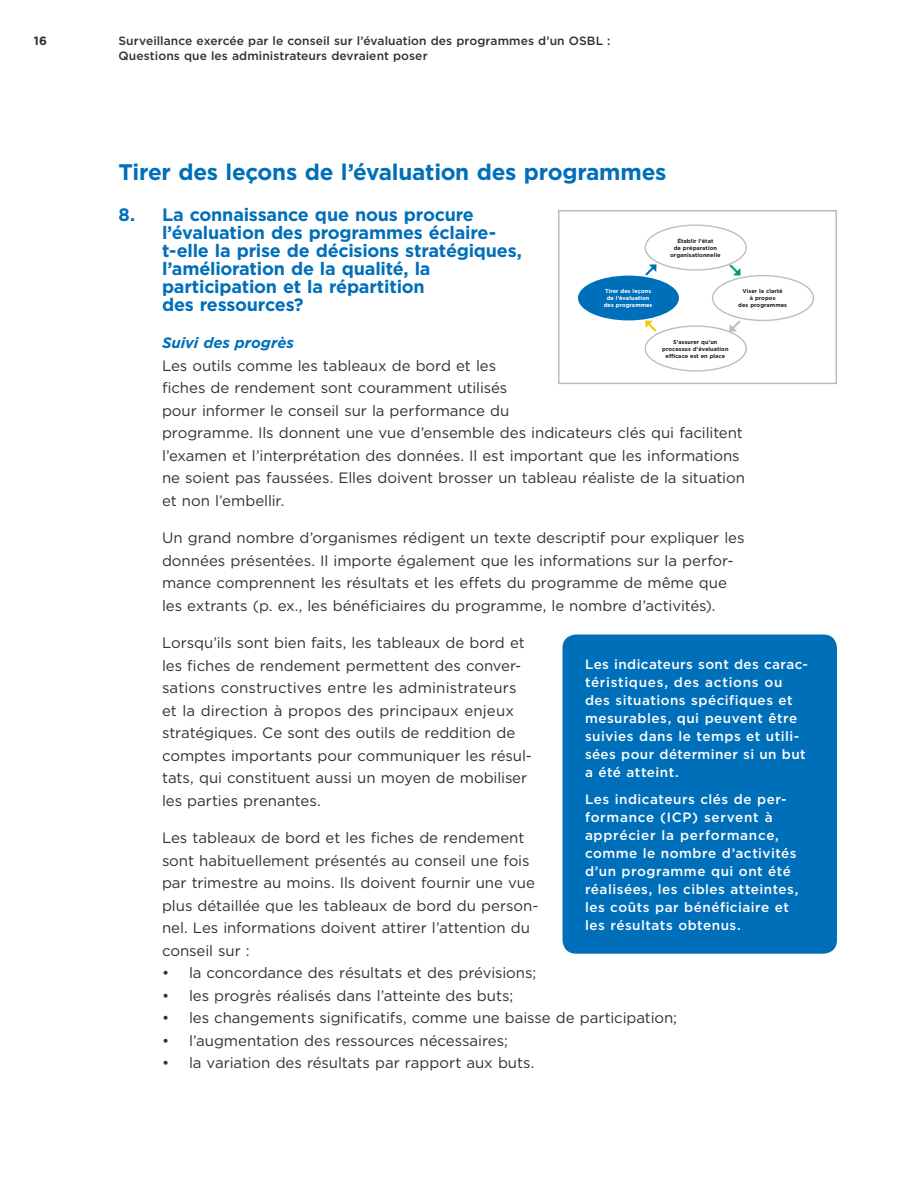
<style>
.page{position:relative;width:918px;height:1188px;background:#fff}
.page>*{position:absolute;margin:0;border:0;box-sizing:border-box;transform-origin:0 0}
.t1{font:700 22.5px "Gotham";letter-spacing:-.015em;color:#006fba}
.t2{font:700 18px/18px "Gotham";letter-spacing:-.015em;color:#006fba}
.t3{font:15px/22.5px "Gotham";letter-spacing:-.005em;color:#323031}
.t4{font:italic 700 15px "Gotham";color:#006fba}
.t5{font:500 13.5px/18px "Gotham";letter-spacing:.035em;color:#fff}
.t6{font:500 12px/15px "Gotham";letter-spacing:.005em;color:#323031}
.t7{font:700 12px "Gotham";color:#323031}
.t8{font:700 5.55px/7.1px "Gotham";letter-spacing:.01em;color:#231f20;text-align:center}
.t9{font:700 5.55px/7.1px "Gotham";letter-spacing:.01em;color:#fff;text-align:center}
</style>
<div class="page">
<div style="left:645px;top:325px;width:102px;height:47px;border:1px solid #bbbdc0;border-radius:50%"></div>
<div style="left:712px;top:275px;width:102px;height:46px;border:1px solid #bbbdc0;border-radius:50%"></div>
<svg style="left:645px;top:320px;width:14px;height:14px"></svg>
<svg style="left:643px;top:264px;width:14px;height:14px"></svg>
<svg style="left:727px;top:262px;width:14px;height:14px"></svg>
<svg style="left:729px;top:318px;width:14px;height:14px"></svg>
<div style="left:645px;top:225px;width:101px;height:45px;background:#fff;border-radius:50%"></div>
<div style="left:645px;top:224px;width:102px;height:47px;border:1px solid #bbbdc0;border-radius:50%"></div>
<div style="left:578px;top:276px;width:101px;height:44px;background:#006fba;border-radius:50%"></div>
<div style="left:558px;top:210px;width:279px;height:174px;border:2px solid #bbbdc0"></div>
<div style="left:563px;top:635px;width:274px;height:319px;background:#006fba;border-radius:14px"></div>
<p class="t7" style="left:34px;top:37px;width:15px">16</p>
<p class="t6" style="left:119px;top:35px;width:494px">Surveillance exercée par le conseil sur l’évaluation des programmes d’un OSBL :<br>Questions que les administrateurs devraient poser</p>
<h3 class="t1" style="left:119px;top:164px;width:549px">Tirer des leçons de l’évaluation des programmes</h3>
<h4 class="t2" style="left:162px;top:207px;width:362px;text-indent:-44px">8. La connaissance que nous procure l’évaluation des programmes éclaire&shy;t-elle la prise de décisions stratégiques, l’amélioration de la qualité, la participation et la répartition<br>des ressources?</h4>
<p class="t4" style="left:162px;top:337px;width:133px">Suivi des progrès</p>
<p class="t3" style="left:162px;top:355px;width:585px">Les outils comme les tableaux de bord et les<br>fiches de rendement sont couramment utilisés<br>pour informer le conseil sur la performance du<br>programme. Ils donnent une vue d’ensemble des indicateurs clés qui facilitent l’examen et l’interprétation des données. Il est important que les informations ne soient pas faussées. Elles doivent brosser un tableau réaliste de la situation et non l’embellir.</p>
<p class="t3" style="left:162px;top:528px;width:584px">Un grand nombre d’organismes rédigent un texte descriptif pour expliquer les données présentées. Il importe également que les informations sur la perfor&shy;mance comprennent les résultats et les effets du programme de même que les extrants (p. ex., les bénéficiaires du programme, le nombre d’activités).</p>
<p class="t3" style="left:162px;top:633px;width:372px">Lorsqu’ils sont bien faits, les tableaux de bord et les fiches de rendement permettent des conver&shy;sations constructives entre les administrateurs et la direction à propos des principaux enjeux stratégiques. Ce sont des outils de reddition de comptes importants pour communiquer les résul&shy;tats, qui constituent aussi un moyen de mobiliser les parties prenantes.</p>
<p class="t3" style="left:162px;top:828px;width:378px">Les tableaux de bord et les fiches de rendement sont habituellement présentés au conseil une fois par trimestre au moins. Ils doivent fournir une vue plus détaillée que les tableaux de bord du person&shy;nel. Les informations doivent attirer l’attention du conseil sur :</p>
<p class="t3" style="left:162px;top:963px;width:376px">• la concordance des résultats et des prévisions;</p>
<p class="t3" style="left:162px;top:985px;width:353px">• les progrès réalisés dans l’atteinte des buts;</p>
<p class="t3" style="left:162px;top:1008px;width:517px">• les changements significatifs, comme une baisse de participation;</p>
<p class="t3" style="left:162px;top:1030px;width:347px">• l’augmentation des ressources nécessaires;</p>
<p class="t3" style="left:162px;top:1053px;width:374px">• la variation des résultats par rapport aux buts.</p>
<p class="t8" style="left:670px;top:238px;width:52px">Établir l’état<br>de préparation organisationnelle</p>
<p class="t8" style="left:738px;top:288px;width:50px">Viser la clarté<br>à propos<br>des programmes</p>
<p class="t9" style="left:604px;top:288px;width:50px">Tirer des leçons de l’évaluation des programmes</p>
<p class="t8" style="left:662px;top:339px;width:68px">S’assurer qu’un processus d’évaluation efficace est en place</p>
<p class="t5" style="left:585px;top:657px;width:225px">Les indicateurs sont des carac&shy;téristiques, des actions ou des situations spécifiques et mesurables, qui peuvent être suivies dans le temps et utili&shy;sées pour déterminer si un but a été atteint.</p>
<p class="t5" style="left:585px;top:792px;width:215px">Les indicateurs clés de per&shy;formance (ICP) servent à apprécier la performance, comme le nombre d’activités d’un programme qui ont été réalisées, les cibles atteintes, les coûts par bénéficiaire et les résultats obtenus.</p>
</div>
